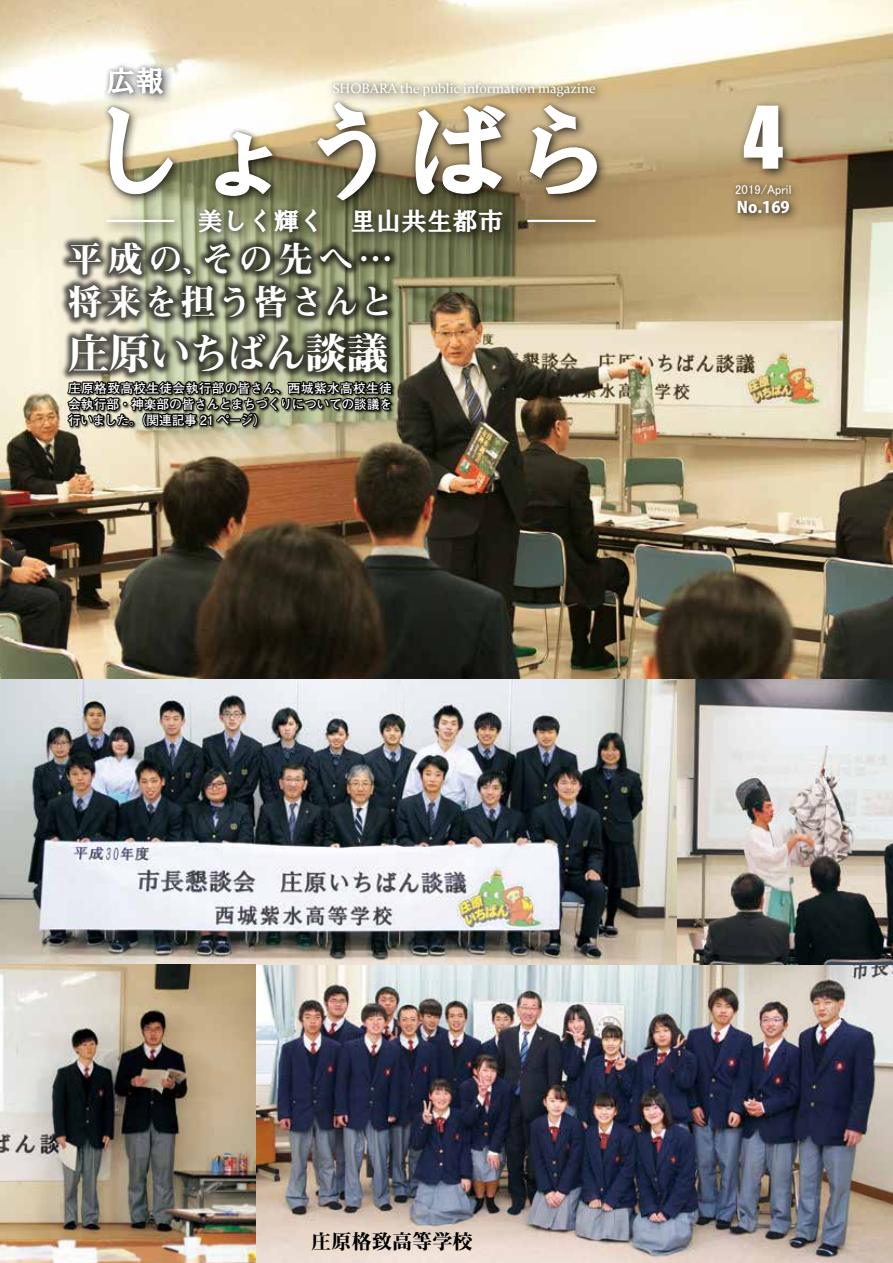
<style>
.page{position:relative;width:893px;height:1263px;background:#fff}
.page>*{position:absolute;margin:0;border:0;box-sizing:border-box;transform-origin:0 0}
.t1{font:106.35px "HG Soei Presence EB";color:#fff}
.t2{font:79.65px "Impact";color:#fff}
.t3{font:42.45px "Midashi Min Pro MA31";letter-spacing:-.05em;color:#fff}
.t4{font:35.1px "Midashi Min Pro MA31";letter-spacing:.065em;color:#fff}
.t5{font:35.1px "Midashi Min Pro MA31";letter-spacing:.035em;color:#fff}
.t6{font:29.25px "HG Soei Presence EB";color:#fff}
.t7{font:25.5px "HG Soei Presence EB";color:#fff}
.t8{font:20.25px "Midashi Min Pro MA31";color:#000}
.t9{font:800 15.75px "Koz Go Pro";color:#fff}
.t10{font:13.8px "Constantia";color:#fff}
.t11{font:700 12.75px/15.9px "Futo Go B101 Pro";letter-spacing:-.02em;color:#fff;text-align:justify}
.t12{font:12.75px "MS UI Gothic";color:#fff}
</style>
<div class="page">
<img style="left:0;top:0;width:893px;height:1263px">
<div style="left:103px;top:63px;width:692px;height:174px;background:#000;opacity:.38"></div>
<div style="left:193px;top:204px;width:321px;height:40px;background:#000;opacity:.7"></div>
<div style="left:730px;top:179px;width:72px;height:28px;background:#000;opacity:.7"></div>
<div style="left:732px;top:195px;width:69px;height:30px;background:#000;opacity:.7"></div>
<div style="left:328px;top:77px;width:279px;height:31px;background:#000;opacity:.7"></div>
<div style="left:103px;top:96px;width:506px;height:115px;background:#000;opacity:.7"></div>
<div style="left:102px;top:61px;width:73px;height:44px;background:#000;opacity:.7"></div>
<div style="left:737px;top:99px;width:58px;height:82px;background:#000;opacity:.7"></div>
<div style="left:101px;top:213px;width:85px;height:21px;background:#000;opacity:.7"></div>
<hr style="left:106px;top:220px;width:68px;height:2px;background:#fff">
<div style="left:522px;top:213px;width:85px;height:21px;background:#000;opacity:.7"></div>
<hr style="left:527px;top:220px;width:68px;height:2px;background:#fff">
<svg style="left:65px;top:381px;width:329px;height:62px;background:#6f6d59"></svg>
<div style="left:60px;top:324px;width:336px;height:57px;background:#000;opacity:.66"></div>
<div style="left:60px;top:277px;width:336px;height:49px;background:#000;opacity:.66"></div>
<div style="left:60px;top:233px;width:338px;height:50px;background:#000;opacity:.66"></div>
<h3 class="t6" style="left:106px;top:65px;width:60px">広報</h3>
<p class="t10" style="left:333px;top:79px;width:265px">SHOBARA the public information magazine</p>
<h1 class="t1" style="left:85px;top:97px;width:533px">しょうばら</h1>
<h3 class="t4" style="left:68px;top:231px;width:150px">平成の、</h3>
<h3 class="t7" style="left:197px;top:208px;width:308px">美しく輝く　里山共生都市</h3>
<h3 class="t4" style="left:200px;top:231px;width:195px">その先へ...</h3>
<h3 class="t5" style="left:68px;top:275px;width:329px">将来を担う皆さんと</h3>
<h3 class="t3" style="left:68px;top:321px;width:323px">庄原いちばん談議</h3>
<p class="t11" style="left:68px;top:378px;width:326px">庄原格致高校生徒会執行部の皆さん、西城紫水高校生徒会執行部・神楽部の皆さんとまちづくりについての談議を行いました。（関連記事 21 ページ(</p>
<h2 class="t2" style="left:743px;top:76px;width:41px">4</h2>
<p class="t12" style="left:735px;top:183px;width:58px">2019/April</p>
<p class="t9" style="left:737px;top:197px;width:54px">No.169</p>
<h3 class="t8" style="left:311px;top:1226px;width:163px">庄原格致高等学校</h3>
</div>
